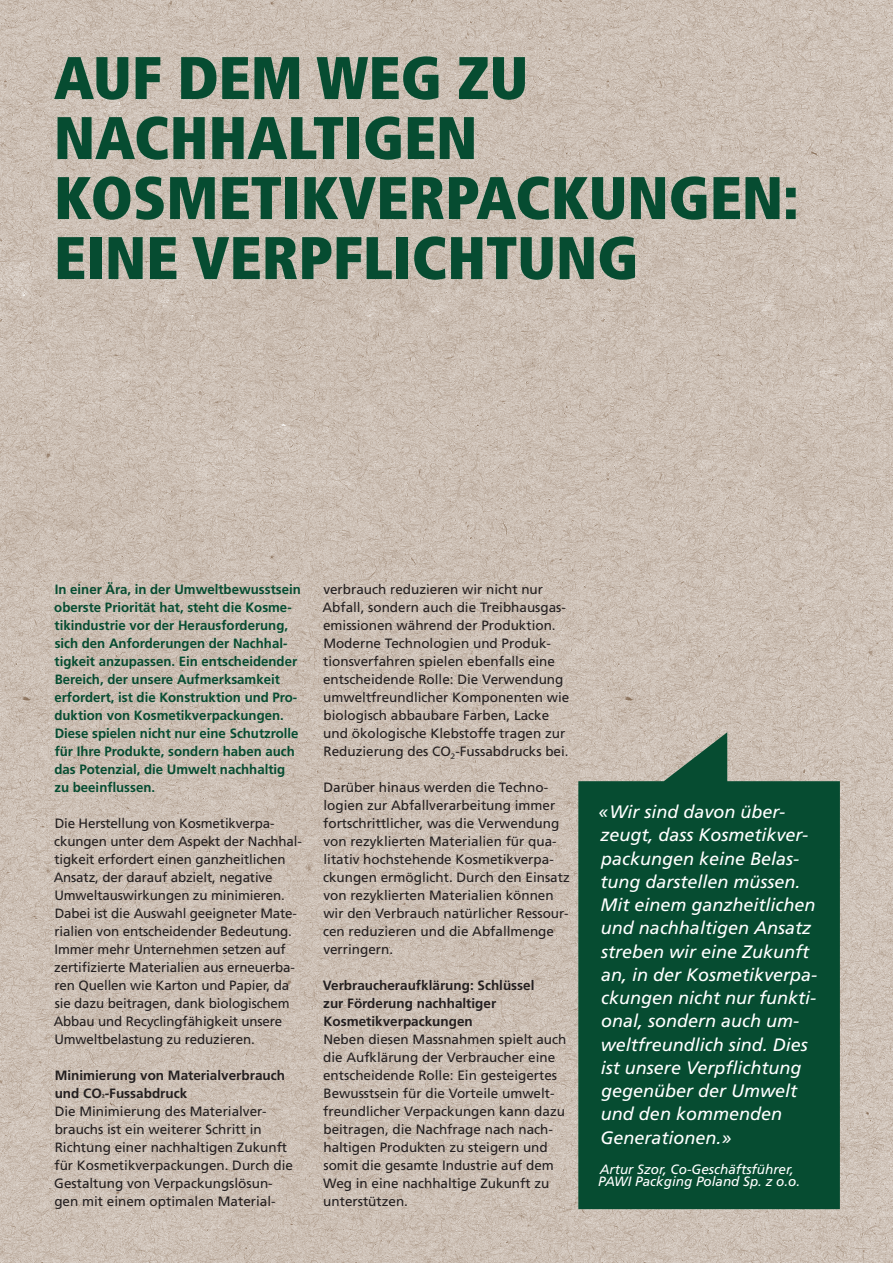
<style>
.page{position:relative;width:893px;height:1263px;background:#fff}
.page>*{position:absolute;margin:0;border:0;box-sizing:border-box;transform-origin:0 0}
.t1{font:900 condensed 60px/60px "Frutiger LT Std";color:#064c31}
.t2{font:italic 18px/23.2px "Frutiger LT Std";color:#fff}
.t3{font:13.5px/18px "Frutiger LT Std";color:#231f20}
.t4{font:700 13.5px/18px "Frutiger LT Std";color:#064c31}
.t5{font:700 13.5px/18px "Frutiger LT Std";color:#231f20}
.t6{font:italic 13.5px/12px "Frutiger LT Std";color:#fff}
.s1{font-weight:700}
</style>
<div class="page">
<img style="left:0;top:0;width:893px;height:1263px">
<svg style="left:578px;top:732px;width:262px;height:477px;fill:#064c31"></svg>
<h1 class="t1" style="left:54px;top:48px;width:746px">AUF DEM WEG ZU<br>NACHHALTIGEN<br>KOSMETIKVERPACKUNGEN:<br>EINE VERPFLICHTUNG</h1>
<p class="t4" style="left:54px;top:581px;width:248px">In einer Ära, in der Umweltbewusstsein oberste Priorität hat, steht die Kosme&shy;tikindustrie vor der Herausforderung, sich den Anforderungen der Nachhal&shy;tigkeit anzupassen. Ein entscheidender Bereich, der unsere Aufmerksamkeit erfordert, ist die Konstruktion und Pro&shy;duktion von Kosmetikverpackungen.<br>Diese spielen nicht nur eine Schutzrolle für Ihre Produkte, sondern haben auch das Potenzial, die Umwelt nachhaltig zu beeinflussen.</p>
<p class="t3" style="left:54px;top:815px;width:250px">Die Herstellung von Kosmetikverpa&shy;ckungen unter dem Aspekt der Nachhal&shy;tigkeit erfordert einen ganzheitlichen Ansatz, der darauf abzielt, negative Umweltauswirkungen zu minimieren.<br>Dabei ist die Auswahl geeigneter Mate&shy;rialien von entscheidender Bedeutung.<br>Immer mehr Unternehmen setzen auf zertifizierte Materialien aus erneuerba&shy;ren Quellen wie Karton und Papier, da sie dazu beitragen, dank biologischem Abbau und Recyclingfähigkeit unsere Umweltbelastung zu reduzieren.</p>
<p class="t3" style="left:54px;top:1067px;width:240px"><span class="s1">Minimierung von Materialverbrauch und CO</span><sub>²</sub><span class="s1">-Fussabdruck<br></span>Die Minimierung des Materialver&shy;brauchs ist ein weiterer Schritt in Richtung einer nachhaltigen Zukunft für Kosmetikverpackungen. Durch die Gestaltung von Verpackungslösun&shy;gen mit einem optimalen Material-</p>
<p class="t3" style="left:322px;top:581px;width:248px">verbrauch reduzieren wir nicht nur Abfall, sondern auch die Treibhausgas&shy;emissionen während der Produktion.<br>Moderne Technologien und Produk&shy;tionsverfahren spielen ebenfalls eine entscheidende Rolle: Die Verwendung umweltfreundlicher Komponenten wie biologisch abbaubare Farben, Lacke und ökologische Klebstoffe tragen zur Reduzierung des CO<sub>2</sub>-Fussabdrucks bei.</p>
<p class="t3" style="left:323px;top:779px;width:248px">Darüber hinaus werden die Techno&shy;logien zur Abfallverarbeitung immer fortschrittlicher, was die Verwendung von rezyklierten Materialien für qua&shy;litativ hochstehende Kosmetikverpa&shy;ckungen ermöglicht. Durch den Einsatz von rezyklierten Materialien können wir den Verbrauch natürlicher Ressour&shy;cen reduzieren und die Abfallmenge verringern.</p>
<p class="t5" style="left:323px;top:977px;width:213px">Verbraucheraufklärung: Schlüssel zur Förderung nachhaltiger<br>Kosmetikverpackungen</p>
<p class="t3" style="left:323px;top:1031px;width:245px">Neben diesen Massnahmen spielt auch die Aufklärung der Verbraucher eine entscheidende Rolle: Ein gesteigertes Bewusstsein für die Vorteile umwelt&shy;freundlicher Verpackungen kann dazu beitragen, die Nachfrage nach nach&shy;haltigen Produkten zu steigern und somit die gesamte Industrie auf dem Weg in eine nachhaltige Zukunft zu unterstützen.</p>
<p class="t2" style="left:599px;top:801px;width:220px">« Wir sind davon über&shy;zeugt, dass Kosmetikver&shy;packungen keine Belas&shy;tung darstellen müssen.<br>Mit einem ganzheitlichen und nachhaltigen Ansatz streben wir eine Zukunft an, in der Kosmetikverpa&shy;ckungen nicht nur funkti&shy;onal, sondern auch um&shy;weltfreundlich sind. Dies ist unsere Verpflichtung gegenüber der Umwelt und den kommenden<br>Generationen.»</p>
<p class="t6" style="left:598px;top:1164px;width:204px">Artur Szor, Co-Geschäftsführer,<br>PAWI Packging Poland Sp. z o.o.</p>
</div>
